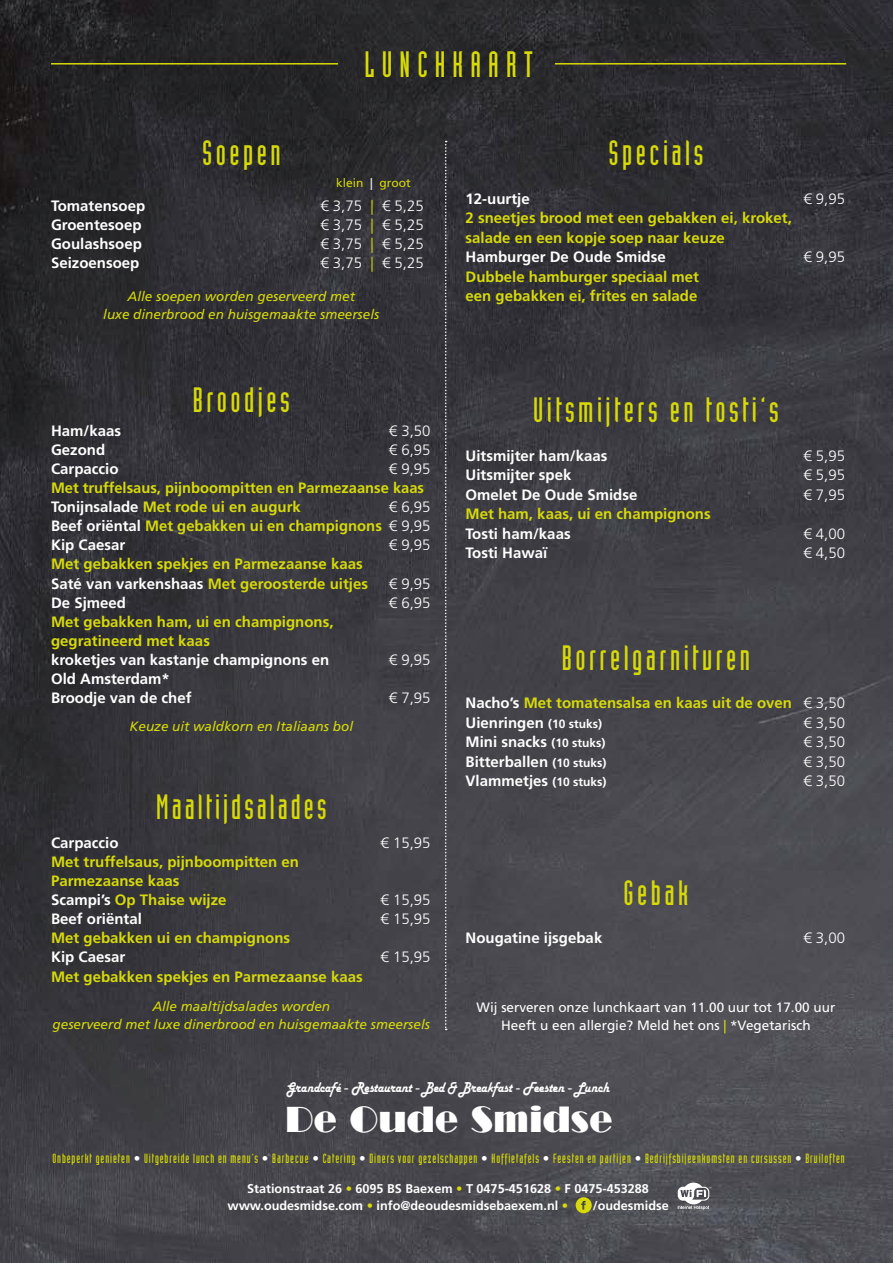
<style>
.page{position:relative;width:893px;height:1263px;background:#fff}
.page>*{position:absolute;margin:0;border:0;box-sizing:border-box;transform-origin:0 0}
.t1{font:36px "Industria LT Std Solid";letter-spacing:.2em;color:#d7da08}
.t2{font:35.7px "Broadway BT";color:#fff}
.t3{font:34.5px "Industria LT Std Solid";letter-spacing:.1em;color:#d7da08}
.t4{font:700 15px/19.2px "Frutiger LT Std";color:#d7da08}
.t5{font:700 15px/19.2px "Frutiger LT Std";color:#fff}
.t6{font:300 15px "Frutiger LT Std";color:#fff}
.t7{font:14.7px "Harlow Solid Plain";letter-spacing:-.01em;color:#fff;scale:.9 1}
.t8{font:italic 13.5px/18px "Frutiger LT Std";color:#d7da08;text-align:center}
.t9{font:13.5px/18px "Frutiger LT Std";color:#fff;text-align:center}
.t10{font:13.05px "Industria LT Std Solid";letter-spacing:.07em;color:#d7da08}
.t11{font:700 12.6px/16.8px "Frutiger LT Std";color:#fff}
.t12{font:12px "Frutiger LT Std";color:#d7da08}
.s1{color:#fff}
.s2{color:#d7da08}
.s3{font-weight:300;color:#fff}
.s4{font-size:12px;color:#fff}
.s5{font-size:12px}
</style>
<div class="page">
<img style="left:0;top:0;width:893px;height:1263px">
<hr style="left:51px;top:63px;width:287px;height:2px;background:#d7da08">
<hr style="left:555px;top:63px;width:291px;height:2px;background:#d7da08">
<svg style="left:576px;top:1197px;width:16px;height:16px"></svg>
<svg style="left:678px;top:1182px;width:33px;height:28px"></svg>
<svg style="left:445px;top:141px;width:2px;height:889px;background:#727176"></svg>
<h3 class="t3" style="left:202px;top:134px;width:80px">Soepen</h3>
<h1 class="t1" style="left:365px;top:44px;width:170px">LUNCHKAART</h1>
<p class="t12" style="left:336px;top:175px;width:76px">klein <span class="s1">|</span> groot</p>
<h3 class="t3" style="left:608px;top:134px;width:97px">Specials</h3>
<p class="t5" style="left:51px;top:196px;width:96px">Tomatensoep</p>
<p class="t6" style="left:320px;top:197px;width:105px">€ 3,75 <span class="s2">|</span> € 5,25</p>
<p class="t5" style="left:51px;top:215px;width:92px">Groentesoep</p>
<p class="t6" style="left:320px;top:216px;width:105px">€ 3,75 <span class="s2">|</span> € 5,25</p>
<p class="t5" style="left:51px;top:235px;width:92px">Goulashsoep</p>
<p class="t6" style="left:320px;top:236px;width:105px">€ 3,75 <span class="s2">|</span> € 5,25</p>
<p class="t5" style="left:51px;top:254px;width:90px">Seizoensoep</p>
<p class="t6" style="left:320px;top:255px;width:105px">€ 3,75 <span class="s2">|</span> € 5,25</p>
<p class="t8" style="left:103px;top:288px;width:278px">Alle soepen worden geserveerd met<br>luxe dinerbrood en huisgemaakte smeersels</p>
<h3 class="t3" style="left:193px;top:381px;width:98px">Broodjes</h3>
<p class="t5" style="left:51px;top:421px;width:72px">Ham/kaas</p>
<p class="t6" style="left:389px;top:422px;width:43px">€ 3,50</p>
<p class="t5" style="left:51px;top:440px;width:56px">Gezond</p>
<p class="t6" style="left:389px;top:441px;width:43px">€ 6,95</p>
<p class="t5" style="left:51px;top:459px;width:69px">Carpaccio</p>
<p class="t6" style="left:389px;top:460px;width:43px">€ 9,95</p>
<p class="t4" style="left:51px;top:478px;width:375px">Met truffelsaus, pijnboompitten en Parmezaanse kaas<br><span class="s1">Tonijnsalade</span> Met rode ui en augurk</p>
<p class="t4" style="left:51px;top:497px;width:381px;text-align:justify;text-indent:338px"><span class="s3">€ 6,95<br></span><span class="s1">Beef oriëntal</span> Met gebakken ui en champignons <span class="s3">€ 9,95<br></span><span class="s1">Kip Caesar</span></p>
<p class="t6" style="left:389px;top:537px;width:43px">€ 9,95</p>
<p class="t4" style="left:51px;top:555px;width:319px">Met gebakken spekjes en Parmezaanse kaas<br><span class="s1">Saté van varkenshaas</span> Met geroosterde uitjes</p>
<p class="t6" style="left:389px;top:575px;width:43px">€ 9,95</p>
<p class="t5" style="left:51px;top:593px;width:77px">De Sjmeed</p>
<p class="t6" style="left:389px;top:594px;width:43px">€ 6,95</p>
<p class="t4" style="left:51px;top:612px;width:284px">Met gebakken ham, ui en champignons, gegratineerd met kaas</p>
<p class="t5" style="left:51px;top:650px;width:280px">kroketjes van kastanje champignons en</p>
<p class="t6" style="left:389px;top:651px;width:43px">€ 9,95</p>
<p class="t5" style="left:51px;top:669px;width:142px">Old Amsterdam*<br>Broodje van de chef</p>
<p class="t6" style="left:389px;top:690px;width:43px">€ 7,95</p>
<p class="t8" style="left:130px;top:717px;width:225px">Keuze uit waldkorn en Italiaans bol</p>
<h3 class="t3" style="left:156px;top:788px;width:172px">Maaltijdsalades</h3>
<p class="t5" style="left:51px;top:833px;width:69px">Carpaccio</p>
<p class="t6" style="left:380px;top:834px;width:52px">€ 15,95</p>
<p class="t4" style="left:51px;top:852px;width:250px">Met truffelsaus, pijnboompitten en<br>Parmezaanse kaas<br><span class="s1">Scampi’s</span> Op Thaise wijze</p>
<p class="t6" style="left:380px;top:891px;width:52px">€ 15,95</p>
<p class="t5" style="left:51px;top:909px;width:92px">Beef oriëntal</p>
<p class="t6" style="left:380px;top:910px;width:52px">€ 15,95</p>
<p class="t4" style="left:51px;top:928px;width:241px">Met gebakken ui en champignons</p>
<p class="t5" style="left:51px;top:948px;width:76px">Kip Caesar</p>
<p class="t6" style="left:380px;top:949px;width:52px">€ 15,95</p>
<p class="t4" style="left:51px;top:967px;width:313px">Met gebakken spekjes en Parmezaanse kaas</p>
<p class="t5" style="left:466px;top:189px;width:66px">12-uurtje</p>
<p class="t6" style="left:803px;top:190px;width:43px">€ 9,95</p>
<p class="t4" style="left:466px;top:208px;width:328px">2 sneetjes brood met een gebakken ei, kroket, salade en een kopje soep naar keuze</p>
<p class="t5" style="left:466px;top:247px;width:202px">Hamburger De Oude Smidse</p>
<p class="t6" style="left:803px;top:248px;width:43px">€ 9,95</p>
<p class="t4" style="left:466px;top:267px;width:235px">Dubbele hamburger speciaal met een gebakken ei, frites en salade</p>
<h3 class="t3" style="left:533px;top:391px;width:247px">Uitsmijters en tosti’s</h3>
<p class="t5" style="left:466px;top:446px;width:143px">Uitsmijter ham/kaas</p>
<p class="t6" style="left:803px;top:447px;width:43px">€ 5,95</p>
<p class="t5" style="left:466px;top:465px;width:107px">Uitsmijter spek</p>
<p class="t6" style="left:803px;top:466px;width:43px">€ 5,95</p>
<p class="t5" style="left:466px;top:485px;width:173px">Omelet De Oude Smidse</p>
<p class="t6" style="left:803px;top:486px;width:43px">€ 7,95</p>
<p class="t4" style="left:466px;top:504px;width:247px">Met ham, kaas, ui en champignons</p>
<p class="t5" style="left:466px;top:524px;width:107px">Tosti ham/kaas</p>
<p class="t6" style="left:803px;top:525px;width:43px">€ 4,00</p>
<p class="t5" style="left:466px;top:543px;width:83px">Tosti Hawaï</p>
<p class="t6" style="left:803px;top:544px;width:43px">€ 4,50</p>
<h3 class="t3" style="left:562px;top:639px;width:190px">Borrelgarnituren</h3>
<p class="t4" style="left:466px;top:693px;width:381px"><span class="s1">Nacho’s</span> Met tomatensalsa en kaas uit de oven <span class="s3">€ 3,50<br></span><span class="s1">Uienringen</span> <span class="s4">(10 stuks)</span></p>
<p class="t6" style="left:803px;top:714px;width:43px">€ 3,50</p>
<p class="t5" style="left:466px;top:732px;width:141px">Mini snacks <span class="s5">(10 stuks)</span></p>
<p class="t6" style="left:803px;top:733px;width:43px">€ 3,50</p>
<p class="t5" style="left:466px;top:752px;width:142px">Bitterballen <span class="s5">(10 stuks)</span></p>
<p class="t6" style="left:803px;top:753px;width:43px">€ 3,50</p>
<p class="t5" style="left:466px;top:771px;width:142px">Vlammetjes <span class="s5">(10 stuks)</span></p>
<p class="t6" style="left:803px;top:772px;width:43px">€ 3,50</p>
<h3 class="t3" style="left:623px;top:874px;width:66px">Gebak</h3>
<p class="t5" style="left:466px;top:928px;width:138px">Nougatine ijsgebak</p>
<p class="t6" style="left:803px;top:929px;width:43px">€ 3,00</p>
<p class="t8" style="left:53px;top:997px;width:379px">Alle maaltijdsalades worden<br>geserveerd met luxe dinerbrood en huisgemaakte smeersels</p>
<p class="t9" style="left:477px;top:998px;width:360px">Wij serveren onze lunchkaart van 11.00 uur tot 17.00 uur<br>Heeft u een allergie? Meld het ons <span class="s2">|</span> *Vegetarisch</p>
<p class="t7" style="left:287px;top:1081px;width:361px">Grandcafé - Restaurant - Bed &amp; Breakfast - Feesten - Lunch</p>
<h2 class="t2" style="left:285px;top:1098px;width:329px">De Oude Smidse</h2>
<p class="t10" style="left:52px;top:1152px;width:794px">Onbeperkt genieten <span class="s1">•</span> Uitgebreide lunch en menu’s <span class="s1">•</span> Barbecue <span class="s1">•</span> Catering <span class="s1">•</span> Diners voor gezelschappen <span class="s1">•</span> Koffietafels <span class="s1">•</span> Feesten en partijen <span class="s1">•</span> Bedrijfsbijeenkomsten en cursussen <span class="s1">•</span> Bruiloften</p>
<p class="t11" style="left:227px;top:1180px;width:423px;text-indent:20px">Stationstraat 26 <span class="s2">•</span> 6095 BS Baexem <span class="s2">•</span> T 0475-451628 <span class="s2">•</span> F 0475-453288 www.oudesmidse.com <span class="s2">•</span> info@deoudesmidsebaexem.nl <span class="s2">•</span></p>
<p class="t11" style="left:593px;top:1197px;width:77px">/oudesmidse</p>
</div>
